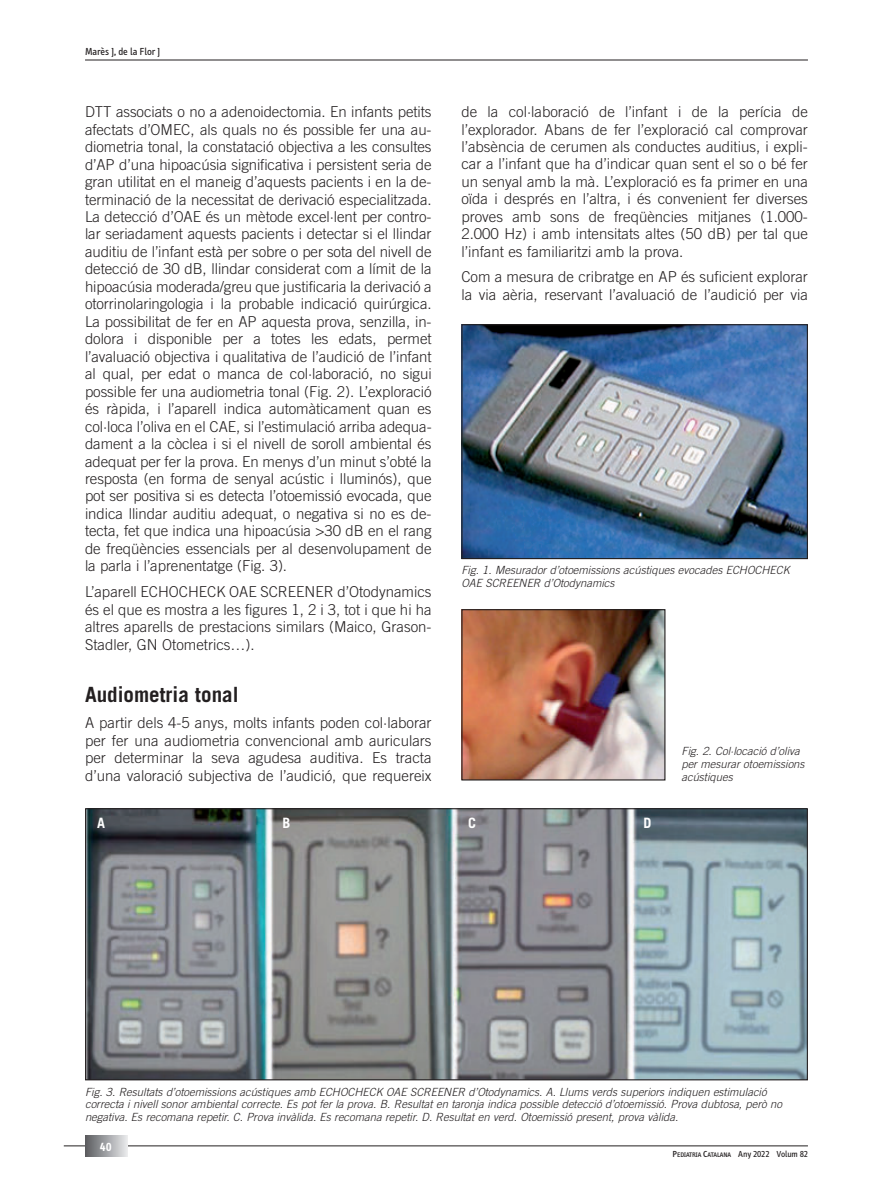
<style>
.page{position:relative;width:893px;height:1191px;background:#fff}
.page>*{position:absolute;margin:0;border:0;box-sizing:border-box;transform-origin:0 0}
.t1{font:700 21px "Trade Gothic";color:#231f20}
.t2{font:300 15px/17.4px "Trade Gothic";color:#231f20;text-align:justify}
.t3{font:700 14.25px "Trade Gothic";color:#fff}
.t4{font:700 12px "Info";color:#fff}
.t5{font:italic 300 11.25px/12.8px "Trade Gothic";color:#231f20}
.t6{font:10.5px "Info";color:#231f20}
.t7{font:500 6.75px "Info";color:#231f20}
.s1{font-size:9px}
.s2{font-weight:400;font-size:9px}
</style>
<div class="page">
<hr style="left:64px;top:1145px;width:744px;height:1px;background:#231f20">
<hr style="left:85px;top:60px;width:723px;height:1px;background:#231f20">
<svg style="left:85px;top:1135px;width:43px;height:22px"></svg>
<img style="left:463px;top:611px;width:200px;height:167px">
<div style="left:461px;top:609px;width:204px;height:171px;border:1px solid #231f20"></div>
<img style="left:463px;top:326px;width:343px;height:231px">
<div style="left:461px;top:324px;width:347px;height:235px;border:1px solid #231f20"></div>
<img style="left:87px;top:810px;width:719px;height:268px">
<div style="left:85px;top:808px;width:723px;height:272px;border:1px solid #231f20"></div>
<p class="t6" style="left:85px;top:46px;width:77px">Marès J, de la Flor J</p>
<p class="t2" style="left:85px;top:103px;width:348px">DTT associats o no a adenoidectomia. En infants petits afectats d’OMEC, als quals no és possible fer una au&shy;diometria tonal, la constatació objectiva a les consultes d’AP d’una hipoacúsia significativa i persistent seria de gran utilitat en el maneig d’aquests pacients i en la de&shy;terminació de la necessitat de derivació especialitzada.<br>La detecció d’OAE és un mètode excel·lent per contro&shy;lar seriadament aquests pacients i detectar si el llindar auditiu de l’infant està per sobre o per sota del nivell de detecció de 30 dB, llindar considerat com a límit de la hipoacúsia moderada/greu que justificaria la derivació a otorrinolaringologia i la probable indicació quirúrgica.<br>La possibilitat de fer en AP aquesta prova, senzilla, in&shy;dolora i disponible per a totes les edats, permet l’avaluació objectiva i qualitativa de l’audició de l’infant al qual, per edat o manca de col·laboració, no sigui possible fer una audiometria tonal (Fig. 2). L’exploració és ràpida, i l’aparell indica automàticament quan es col·loca l’oliva en el CAE, si l’estimulació arriba adequa&shy;dament a la còclea i si el nivell de soroll ambiental és adequat per fer la prova. En menys d’un minut s’obté la resposta (en forma de senyal acústic i lluminós), que pot ser positiva si es detecta l’otoemissió evocada, que indica llindar auditiu adequat, o negativa si no es de&shy;tecta, fet que indica una hipoacúsia &gt;30 dB en el rang de freqüències essencials per al desenvolupament de la parla i l’aprenentatge (Fig. 3).</p>
<p class="t2" style="left:85px;top:583px;width:348px">L’aparell ECHOCHECK OAE SCREENER d’Otodynamics és el que es mostra a les figures 1, 2 i 3, tot i que hi ha altres aparells de prestacions similars (Maico, Grason-Stadler, GN Otometrics…).</p>
<h1 class="t1" style="left:85px;top:682px;width:155px">Audiometria tonal</h1>
<p class="t2" style="left:85px;top:714px;width:348px">A partir dels 4-5 anys, molts infants poden col·laborar per fer una audiometria convencional amb auriculars per determinar la seva agudesa auditiva. Es tracta d’una valoració subjectiva de l’audició, que requereix</p>
<p class="t2" style="left:461px;top:103px;width:348px">de la col·laboració de l’infant i de la perícia de l’explorador. Abans de fer l’exploració cal comprovar l’absència de cerumen als conductes auditius, i expli&shy;car a l’infant que ha d’indicar quan sent el so o bé fer un senyal amb la mà. L’exploració es fa primer en una oïda i després en l’altra, i és convenient fer diverses proves amb sons de freqüències mitjanes (1.000- 2.000 Hz) i amb intensitats altes (50 dB) per tal que l’infant es familiaritzi amb la prova.</p>
<p class="t2" style="left:461px;top:268px;width:348px">Com a mesura de cribratge en AP és suficient explorar la via aèria, reservant l’avaluació de l’audició per via</p>
<p class="t5" style="left:461px;top:564px;width:330px">Fig. 1. Mesurador d’otoemissions acústiques evocades ECHOCHECK<br>OAE SCREENER d’Otodynamics</p>
<p class="t5" style="left:681px;top:744px;width:125px">Fig. 2. Col·locació d’oliva per mesurar otoemissions acústiques</p>
<p class="t3" style="left:97px;top:814px;width:9px">A</p>
<p class="t3" style="left:283px;top:814px;width:9px">B</p>
<p class="t3" style="left:468px;top:814px;width:9px">C</p>
<p class="t3" style="left:643px;top:814px;width:9px">D</p>
<p class="t5" style="left:85px;top:1085px;width:698px">Fig. 3. Resultats d’otoemissions acústiques amb ECHOCHECK OAE SCREENER d’Otodynamics. A. Llums verds superiors indiquen estimulació correcta i nivell sonor ambiental correcte. Es pot fer la prova. B. Resultat en taronja indica possible detecció d’otoemissió. Prova dubtosa, però no negativa. Es recomana repetir. C. Prova invàlida. Es recomana repetir. D. Resultat en verd. Otoemissió present, prova vàlida.</p>
<p class="t4" style="left:100px;top:1140px;width:13px">40</p>
<p class="t7" style="left:673px;top:1151px;width:137px"><span class="s1">P</span>EDIATRIA <span class="s1">C</span>ATALANA <span class="s2">Any 2022 Volum 82</span></p>
</div>
